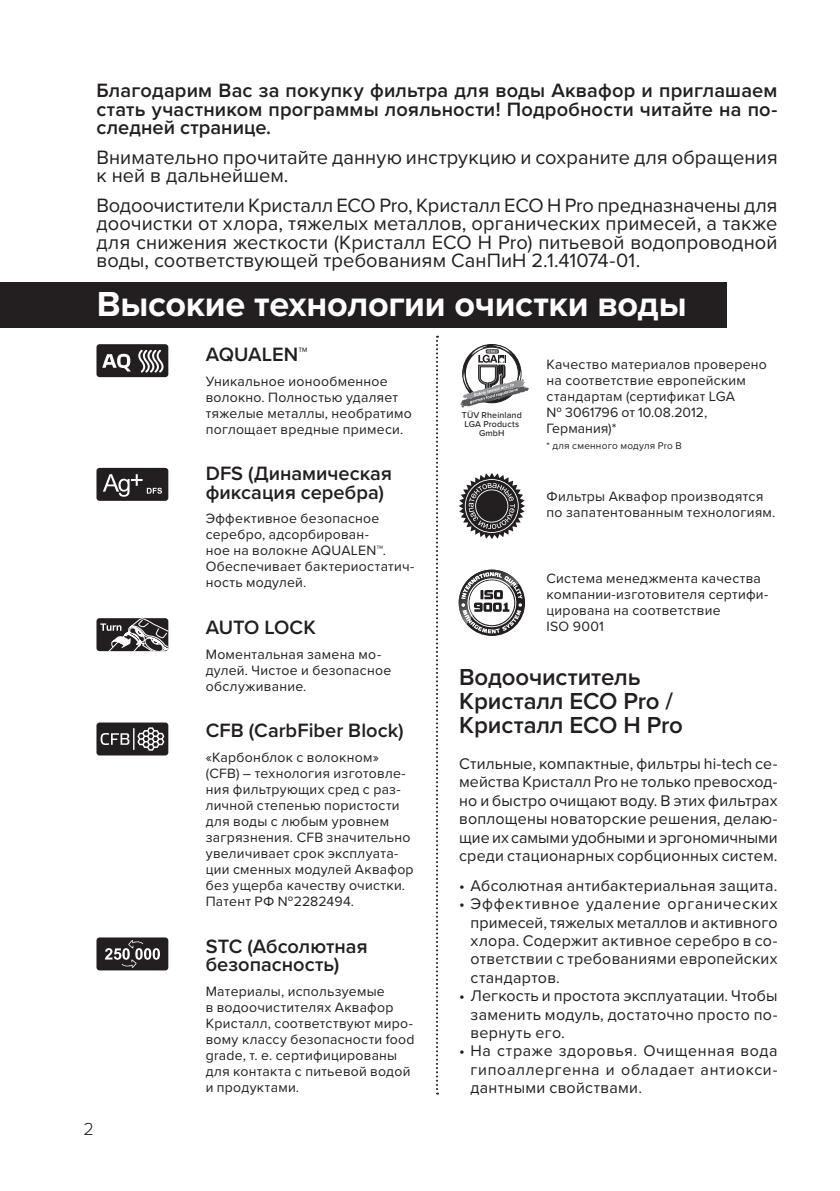
<style>
.page{position:relative;width:840px;height:1191px;background:#fff}
.page>*{position:absolute;margin:0;border:0;box-sizing:border-box;transform-origin:0 0}
.zagolovok_a{font:700 36px "Proxima Nova";letter-spacing:-.01em;color:#fff}
.zatgolovok_2_a{font:600 24px/24px "Proxima Nova";letter-spacing:-.005em;color:#231f20}
.text_a{font:20px/18.4px "Proxima Nova";letter-spacing:.005em;color:#231f20}
.text_a-2{font:600 20px/18.4px "Proxima Nova";letter-spacing:.01em;color:#231f20;text-align:justify}
.zatgolovok_2_a-2{font:600 20px/18.4px "Proxima Nova";color:#231f20}
.t1{font:300 18px "Proxima Nova";color:#231f20}
.text_a-3{font:16px/18.4px "Proxima Nova";letter-spacing:.02em;color:#231f20;text-align:justify}
.высокие_технологии{font:14px/16px "Proxima Nova";letter-spacing:.02em;color:#231f20}
.высокие_технологии-2{font:10px "Proxima Nova";letter-spacing:.025em;color:#231f20}
.Body_text{font:500 8.8px/8.8px "Proxima Nova";letter-spacing:.015em;color:#231f20;text-align:center}
</style>
<div class="page">
<div style="left:96px;top:344px;width:72px;height:33px;background:#231f20;border-radius:3px"></div>
<svg style="left:102px;top:349px;width:62px;height:24px"></svg>
<div style="left:96px;top:937px;width:72px;height:33px;background:#231f20;border-radius:3px"></div>
<svg style="left:105px;top:940px;width:55px;height:27px"></svg>
<div style="left:96px;top:618px;width:72px;height:33px;background:#231f20;border-radius:3px"></div>
<svg style="left:100px;top:618px;width:68px;height:33px"></svg>
<svg style="left:436px;top:336px;width:2px;height:758px"></svg>
<svg style="left:458px;top:569px;width:67px;height:67px"></svg>
<img style="left:458px;top:569px;width:46px;height:46px">
<svg style="left:461px;top:572px;width:61px;height:61px"></svg>
<svg style="left:460px;top:344px;width:69px;height:64px"></svg>
<svg style="left:459px;top:473px;width:66px;height:66px"></svg>
<div style="left:96px;top:468px;width:72px;height:33px;background:#231f20;border-radius:3px"></div>
<svg style="left:103px;top:474px;width:59px;height:23px"></svg>
<div style="left:96px;top:722px;width:72px;height:33px;background:#231f20;border-radius:3px"></div>
<svg style="left:100px;top:727px;width:64px;height:23px"></svg>
<div style="left:0;top:282px;width:726px;height:45px;background:#231f20"></div>
<p class="text_a-2" style="left:96px;top:81px;width:682px">Благодарим Вас за покупку фильтра для воды Аквафор и приглашаем стать участником программы лояльности! Подробности читайте на по&shy;следней странице.</p>
<p class="text_a" style="left:96px;top:147px;width:682px">Внимательно прочитайте данную инструкцию и сохраните для обращения к ней в дальнейшем.</p>
<p class="text_a" style="left:96px;top:195px;width:682px;text-align:justify">Водоочистители Кристалл ECO Pro, Кристалл ECO H Pro предназначены для доочистки от хлора, тяжелых металлов, органических примесей, а также для снижения жесткости (Кристалл ECO H Pro) питьевой водопроводной воды, соответствующей требованиям СанПиН 2.1.41074-01.</p>
<p class="zagolovok_a" style="left:97px;top:277px;width:591px">Высокие технологии очистки воды</p>
<p class="t1" style="left:83px;top:1119px;width:12px">2</p>
<p class="zatgolovok_2_a-2" style="left:206px;top:344px;width:103px">AQUALEN™</p>
<p class="высокие_технологии" style="left:206px;top:372px;width:207px">Уникальное ионообменное волокно. Полностью удаляет тяжелые металлы, необратимо поглощает вредные примеси.</p>
<p class="zatgolovok_2_a-2" style="left:206px;top:464px;width:188px">DFS (Динамическая фиксация серебра)</p>
<p class="высокие_технологии" style="left:206px;top:510px;width:210px">Эффективное безопасное серебро, адсорбирован-<br>ное на волокне AQUALEN™.<br>Обеспечивает бактериостатич&shy;ность модулей.</p>
<p class="zatgolovok_2_a-2" style="left:206px;top:617px;width:112px">AUTO LOCK</p>
<p class="высокие_технологии" style="left:206px;top:645px;width:187px">Моментальная замена мо&shy;дулей. Чистое и безопасное обслуживание.</p>
<p class="zatgolovok_2_a-2" style="left:206px;top:721px;width:199px">CFB (CarbFiber Block)</p>
<p class="высокие_технологии" style="left:206px;top:748px;width:209px">«Карбонблок с волокном» (CFB) – технология изготовле&shy;ния фильтрующих сред с раз&shy;личной степенью пористости для воды с любым уровнем загрязнения. CFB значительно увеличивает срок эксплуата&shy;ции сменных модулей Аквафор без ущерба качеству очистки.<br>Патент РФ №2282494.</p>
<p class="zatgolovok_2_a-2" style="left:206px;top:936px;width:163px">STC (Абсолютная безопасность)</p>
<p class="высокие_технологии" style="left:206px;top:982px;width:210px">Материалы, используемые<br>в водоочистителях Аквафор<br>Кристалл, соответствуют миро&shy;вому классу безопасности food grade, т. е. сертифицированы для контакта с питьевой водой и продуктами.</p>
<p class="Body_text" style="left:461px;top:410px;width:61px">TÜV Rheinland<br>LGA Products<br>GmbH</p>
<p class="высокие_технологии" style="left:546px;top:356px;width:222px">Качество материалов проверено на соответствие европейским стандартам (сертификат LGA<br>№ 3061796 от 10.08.2012,<br>Германия)*</p>
<p class="высокие_технологии-2" style="left:546px;top:438px;width:137px">* для сменного модуля Pro B</p>
<p class="высокие_технологии" style="left:546px;top:487px;width:230px">Фильтры Аквафор производятся по запатентованным технологиям.</p>
<p class="высокие_технологии" style="left:546px;top:570px;width:223px">Система менеджмента качества компании-изготовителя сертифи&shy;цирована на соответствие<br>ISO 9001</p>
<p class="zatgolovok_2_a" style="left:459px;top:665px;width:225px">Водоочиститель<br>Кристалл ECO Pro /<br>Кристалл ECO H Pro</p>
<p class="text_a-3" style="left:459px;top:753px;width:320px">Стильные, компактные, фильтры hi-tech се&shy;мейства Кристалл Pro не только превосход&shy;но и быстро очищают воду. В этих фильтрах воплощены новаторские решения, делаю&shy;щие их самыми удобными и эргономичными среди стационарных сорбционных систем.</p>
<p class="text_a-3" style="left:459px;top:875px;width:320px">• Абсолютная антибактериальная защита.</p>
<p class="text_a-3" style="left:470px;top:894px;width:308px;text-indent:-11px">• Эффективное удаление органических примесей, тяжелых металлов и активного хлора. Содержит активное серебро в со&shy;ответствии с требованиями европейских стандартов.</p>
<p class="text_a-3" style="left:470px;top:986px;width:308px;text-indent:-11px">• Легкость и простота эксплуатации. Чтобы заменить модуль, достаточно просто по&shy;вернуть его.</p>
<p class="text_a-3" style="left:470px;top:1041px;width:308px;text-indent:-11px">• На страже здоровья. Очищенная вода гипоаллергенна и обладает антиокси&shy;дантными свойствами.</p>
</div>
